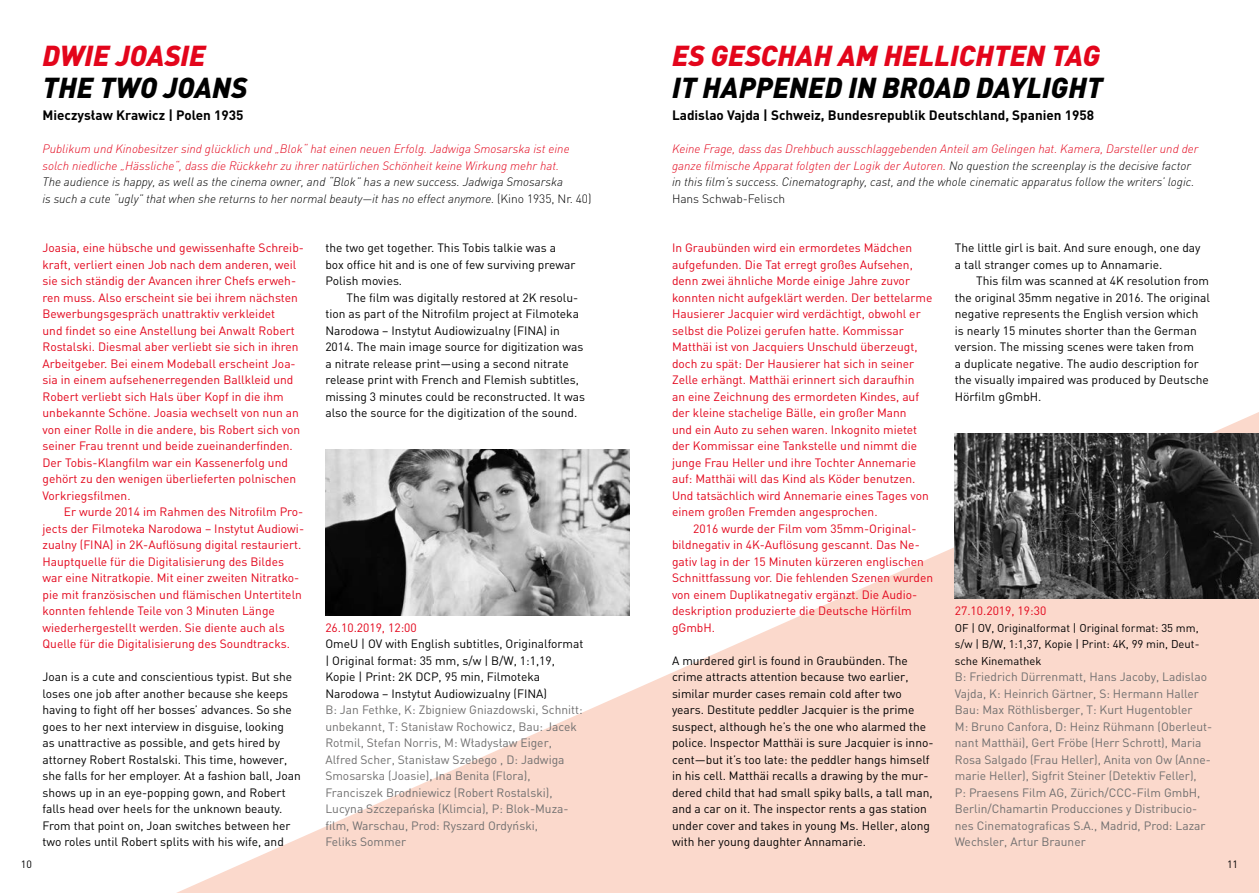
<style>
.page{position:relative;width:1259px;height:893px;background:#fff}
.page>*{position:absolute;margin:0;border:0;box-sizing:border-box;transform-origin:0 0}
.t1{font:italic 900 28.5px "DIN";color:#000}
.t2{font:italic 900 28.5px "DIN";color:#e3051b}
.t3{font:700 13.5px "DIN";color:#000}
.t4{font:12px/16.5px "DIN";color:#e3051b}
.t5{font:12px/16.5px "DIN";color:#000}
.t6{font:12px/16.5px "DIN";color:#706f6f}
.t7{font:italic 300 12px/16.5px "DIN";color:#000}
.t8{font:italic 300 12px/16.5px "DIN";color:#e3051b}
.t9{font:300 12px "DIN";letter-spacing:-.005em;color:#000}
.t10{font:11.25px/16.5px "DIN";color:#000;text-align:justify}
.t11{font:10.5px "DIN";color:#000}
.s1{font-style:normal}
.s2{color:#e3051b}
</style>
<div class="page">
<svg style="left:176px;top:412px;width:1083px;height:481px;fill:#fbd9cc"></svg>
<img style="left:325px;top:450px;width:304px;height:165px">
<img style="left:955px;top:434px;width:304px;height:164px">
<h1 class="t2" style="left:43px;top:37px;width:165px">DWIE JOASIE</h1>
<h1 class="t1" style="left:43px;top:69px;width:206px">THE TWO JOANS</h1>
<p class="t3" style="left:43px;top:106px;width:202px">Mieczysław Krawicz | Polen 1935</p>
<p class="t8" style="left:43px;top:140px;width:528px">Publikum und Kinobesitzer sind glücklich und „Blok“ hat einen neuen Erfolg. Jadwiga Smosarska ist eine solch niedliche „Hässliche“, dass die Rückkehr zu ihrer natürlichen Schönheit keine Wirkung mehr hat.</p>
<p class="t7" style="left:43px;top:173px;width:550px">The audience is happy, as well as the cinema owner, and “Blok” has a new success. Jadwiga Smosarska<br>is such a cute “ugly” that when she returns to her normal beauty—it has no effect anymore. <span class="s1">(Kino 1935, Nr. 40)</span></p>
<p class="t4" style="left:43px;top:239px;width:263px">Joasia, eine hübsche und gewissenhafte Schreib&shy;kraft, verliert einen Job nach dem anderen, weil sie sich ständig der Avancen ihrer Chefs erweh&shy;ren muss. Also erscheint sie bei ihrem nächsten Bewerbungsgespräch unattraktiv verkleidet<br>und findet so eine Anstellung bei Anwalt Robert Rostalski. Diesmal aber verliebt sie sich in ihren Arbeitgeber. Bei einem Modeball erscheint Joa&shy;sia in einem aufsehenerregenden Ballkleid und Robert verliebt sich Hals über Kopf in die ihm unbekannte Schöne. Joasia wechselt von nun an von einer Rolle in die andere, bis Robert sich von seiner Frau trennt und beide zueinanderfinden.<br>Der Tobis-Klangfilm war ein Kassenerfolg und gehört zu den wenigen überlieferten polnischen Vorkriegsfilmen.</p>
<p class="t4" style="left:43px;top:503px;width:263px;text-indent:21px">Er wurde 2014 im Rahmen des Nitrofilm Pro&shy;jects der Filmoteka Narodowa – Instytut Audiowi&shy;zualny (FINA) in 2K-Auflösung digital restauriert.<br>Hauptquelle für die Digitalisierung des Bildes war eine Nitratkopie. Mit einer zweiten Nitratko&shy;pie mit französischen und flämischen Untertiteln konnten fehlende Teile von 3 Minuten Länge wiederhergestellt werden. Sie diente auch als Quelle für die Digitalisierung des Soundtracks.</p>
<p class="t5" style="left:43px;top:668px;width:260px">Joan is a cute and conscientious typist. But she loses one job after another because she keeps having to fight off her bosses’ advances. So she goes to her next interview in disguise, looking<br>as unattractive as possible, and gets hired by attorney Robert Rostalski. This time, however, she falls for her employer. At a fashion ball, Joan shows up in an eye-popping gown, and Robert falls head over heels for the unknown beauty.<br>From that point on, Joan switches between her two roles until Robert splits with his wife, and</p>
<p class="t5" style="left:325px;top:239px;width:252px">the two get together. This Tobis talkie was a box office hit and is one of few surviving prewar<br>Polish movies.</p>
<p class="t5" style="left:325px;top:289px;width:261px;text-indent:21px">The film was digitally restored at 2K resolu&shy;tion as part of the Nitrofilm project at Filmoteka Narodowa – Instytut Audiowizualny (FINA) in 2014. The main image source for digitization was a nitrate release print—using a second nitrate release print with French and Flemish subtitles, missing 3 minutes could be reconstructed. It was also the source for the digitization of the sound.</p>
<p class="t4" style="left:325px;top:619px;width:93px">26.10.2019, 12:00</p>
<p class="t5" style="left:325px;top:635px;width:260px">OmeU | OV with English subtitles, Originalformat | Original format: 35 mm, s/w | B/W, 1:1,19, Kopie | Print: 2K DCP, 95 min, Filmoteka Narodowa – Instytut Audiowizualny (FINA)</p>
<p class="t6" style="left:325px;top:701px;width:259px">B: Jan Fethke, K: Zbigniew Gniazdowski, Schnitt: unbekannt, T: Stanisław Rochowicz, Bau: Jacek Rotmil, Stefan Norris, M: Władysław Eiger, Alfred Scher, Stanisław Szebego , D: Jadwiga Smosarska (Joasie), Ina Benita (Flora), Franciszek Brodniewicz (Robert Rostalski), Lucyna Szczepan´ska (Klimcia), P: Blok-Muza&shy;film, Warschau, Prod: Ryszard Ordyn´ski,<br>Feliks Sommer</p>
<h1 class="t2" style="left:672px;top:37px;width:430px">ES GESCHAH AM HELLICHTEN TAG</h1>
<h1 class="t1" style="left:672px;top:69px;width:432px">IT HAPPENED IN BROAD DAYLIGHT</h1>
<p class="t3" style="left:672px;top:106px;width:423px">Ladislao Vajda | Schweiz, Bundesrepublik Deutschland, Spanien 1958</p>
<p class="t7" style="left:672px;top:140px;width:528px"><span class="s2">Keine Frage, dass das Drehbuch ausschlaggebenden Anteil am Gelingen hat. Kamera, Darsteller und der ganze filmische Apparat folgten der Logik der Autoren.</span> No question the screenplay is the decisive factor in this film’s success. Cinematography, cast, and the whole cinematic apparatus follow the writers’ logic.</p>
<p class="t9" style="left:672px;top:191px;width:115px">Hans Schwab-Felisch</p>
<p class="t4" style="left:672px;top:239px;width:262px">In Graubünden wird ein ermordetes Mädchen aufgefunden. Die Tat erregt großes Aufsehen, denn zwei ähnliche Morde einige Jahre zuvor konnten nicht aufgeklärt werden. Der bettelarme Hausierer Jacquier wird verdächtigt, obwohl er selbst die Polizei gerufen hatte. Kommissar Matthäi ist von Jacquiers Unschuld überzeugt, doch zu spät: Der Hausierer hat sich in seiner Zelle erhängt. Matthäi erinnert sich daraufhin<br>an eine Zeichnung des ermordeten Kindes, auf der kleine stachelige Bälle, ein großer Mann<br>und ein Auto zu sehen waren. Inkognito mietet der Kommissar eine Tankstelle und nimmt die junge Frau Heller und ihre Tochter Annemarie auf: Matthäi will das Kind als Köder benutzen.<br>Und tatsächlich wird Annemarie eines Tages von einem großen Fremden angesprochen.</p>
<p class="t4" style="left:672px;top:520px;width:263px;text-indent:21px">2016 wurde der Film vom 35mm-Original&shy;bildnegativ in 4K-Auflösung gescannt. Das Ne&shy;gativ lag in der 15 Minuten kürzeren englischen Schnittfassung vor. Die fehlenden Szenen wurden von einem Duplikatnegativ ergänzt. Die Audio&shy;deskription produzierte die Deutsche Hörfilm gGmbH.</p>
<p class="t5" style="left:672px;top:652px;width:263px">A murdered girl is found in Graubünden. The crime attracts attention because two earlier, similar murder cases remain cold after two years. Destitute peddler Jacquier is the prime suspect, although he’s the one who alarmed the police. Inspector Matthäi is sure Jacquier is inno&shy;cent—but it’s too late: the peddler hangs himself in his cell. Matthäi recalls a drawing by the mur&shy;dered child that had small spiky balls, a tall man, and a car on it. The inspector rents a gas station under cover and takes in young Ms. Heller, along with her young daughter Annamarie.</p>
<p class="t5" style="left:955px;top:239px;width:247px">The little girl is bait. And sure enough, one day a tall stranger comes up to Annamarie.</p>
<p class="t5" style="left:955px;top:272px;width:257px;text-indent:21px">This film was scanned at 4K resolution from the original 35mm negative in 2016. The original negative represents the English version which is nearly 15 minutes shorter than the German version. The missing scenes were taken from<br>a duplicate negative. The audio description for the visually impaired was produced by Deutsche Hörfilm gGmbH.</p>
<p class="t4" style="left:955px;top:602px;width:93px">27.10.2019, 19:30</p>
<p class="t10" style="left:955px;top:619px;width:246px">OF | OV, Originalformat | Original format: 35 mm, s/w | B/W, 1:1,37, Kopie | Print: 4K, 99 min, Deut&shy;sche Kinemathek</p>
<p class="t6" style="left:955px;top:668px;width:259px">B: Friedrich Dürrenmatt, Hans Jacoby, Ladislao Vajda, K: Heinrich Gärtner, S: Hermann Haller Bau: Max Röthlisberger, T: Kurt Hugentobler<br>M: Bruno Canfora, D: Heinz Rühmann (Oberleut&shy;nant Matthäi), Gert Fröbe (Herr Schrott), Maria Rosa Salgado (Frau Heller), Anita von Ow (Anne&shy;marie Heller), Sigfrit Steiner (Detektiv Feller),<br>P: Praesens Film AG, Zürich/CCC-Film GmbH, Berlin/Chamartin Producciones y Distribucio&shy;nes Cinematograficas S.A., Madrid, Prod: Lazar Wechsler, Artur Brauner</p>
<p class="t11" style="left:21px;top:858px;width:12px">10</p>
<p class="t11" style="left:1227px;top:858px;width:12px">11</p>
</div>
